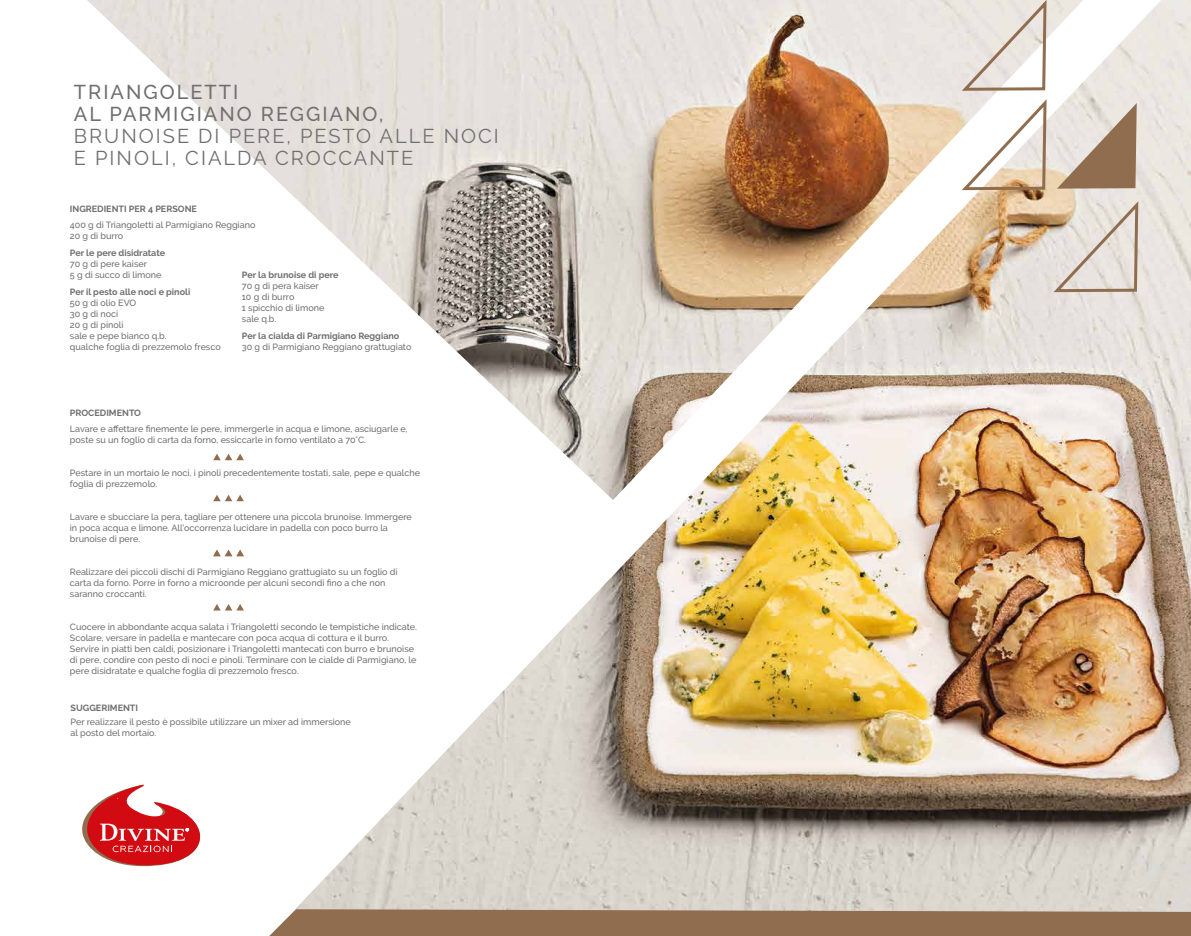
<style>
.page{position:relative;width:1191px;height:936px;background:#fff}
.page>*{position:absolute;margin:0;border:0;box-sizing:border-box;transform-origin:0 0}
.t1{font:20px/22px "Raleway";letter-spacing:.1em;color:#706f6f}
.t2{font:500 20px/22px "Raleway";letter-spacing:.1em;color:#706f6f}
.t3{font:500 9px/11px "Raleway";color:#706f6f}
.t4{font:700 9px "Raleway";color:#706f6f}
</style>
<div class="page">
<div style="left:270px;top:910px;width:921px;height:25px;background:#916d4f"></div>
<img style="left:87px;top:0;width:208px;height:461px">
<svg style="left:82px;top:784px;width:119px;height:83px"></svg>
<img style="left:295px;top:0;width:896px;height:911px">
<svg style="left:961px;top:0;width:178px;height:295px"></svg>
<svg style="left:213px;top:453px;width:31px;height:7px"></svg>
<svg style="left:213px;top:494px;width:31px;height:7px"></svg>
<svg style="left:213px;top:549px;width:31px;height:7px"></svg>
<svg style="left:213px;top:604px;width:31px;height:6px"></svg>
<h1 class="t2" style="left:74px;top:81px;width:311px">TRIANGOLETTI<br>AL PARMIGIANO REGGIANO,</h1>
<h1 class="t1" style="left:74px;top:125px;width:426px">BRUNOISE DI PERE, PESTO ALLE NOCI<br>E PINOLI, CIALDA CROCCANTE</h1>
<p class="t4" style="left:70px;top:203px;width:129px">INGREDIENTI PER 4 PERSONE</p>
<p class="t3" style="left:70px;top:219px;width:187px">400 g di Triangoletti al Parmigiano Reggiano<br>20 g di burro</p>
<p class="t4" style="left:70px;top:247px;width:97px">Per le pere disidratate</p>
<p class="t3" style="left:70px;top:258px;width:93px">70 g di pere kaiser<br>5 g di succo di limone</p>
<p class="t4" style="left:70px;top:286px;width:122px">Per il pesto alle noci e pinoli</p>
<p class="t3" style="left:70px;top:297px;width:152px">50 g di olio EVO<br>30 g di noci<br>20 g di pinoli<br>sale e pepe bianco q.b.<br>qualche foglia di prezzemolo fresco</p>
<p class="t4" style="left:242px;top:269px;width:98px">Per la brunoise di pere</p>
<p class="t3" style="left:242px;top:280px;width:84px">70 g di pera kaiser<br>10 g di burro<br>1 spicchio di limone sale q.b.</p>
<p class="t4" style="left:242px;top:330px;width:159px">Per la cialda di Parmigiano Reggiano</p>
<p class="t3" style="left:242px;top:341px;width:171px">30 g di Parmigiano Reggiano grattugiato</p>
<p class="t4" style="left:70px;top:407px;width:73px">PROCEDIMENTO</p>
<p class="t3" style="left:70px;top:423px;width:339px">Lavare e affettare finemente le pere, immergerle in acqua e limone, asciugarle e, poste su un foglio di carta da forno, essiccarle in forno ventilato a 70°C.</p>
<p class="t3" style="left:70px;top:467px;width:351px">Pestare in un mortaio le noci, i pinoli precedentemente tostati, sale, pepe e qualche foglia di prezzemolo.</p>
<p class="t3" style="left:70px;top:511px;width:343px">Lavare e sbucciare la pera, tagliare per ottenere una piccola brunoise. Immergere in poca acqua e limone. All’occorrenza lucidare in padella con poco burro la brunoise di pere.</p>
<p class="t3" style="left:70px;top:566px;width:329px">Realizzare dei piccoli dischi di Parmigiano Reggiano grattugiato su un foglio di carta da forno. Porre in forno a microonde per alcuni secondi fino a che non saranno croccanti.</p>
<p class="t3" style="left:70px;top:621px;width:348px">Cuocere in abbondante acqua salata i Triangoletti secondo le tempistiche indicate.<br>Scolare, versare in padella e mantecare con poca acqua di cottura e il burro.<br>Servire in piatti ben caldi, posizionare i Triangoletti mantecati con burro e brunoise di pere, condire con pesto di noci e pinoli. Terminare con le cialde di Parmigiano, le pere disidratate e qualche foglia di prezzemolo fresco.</p>
<p class="t4" style="left:71px;top:702px;width:69px">SUGGERIMENTI</p>
<p class="t3" style="left:71px;top:716px;width:282px">Per realizzare il pesto è possibile utilizzare un mixer ad immersione al posto del mortaio.</p>
</div>
